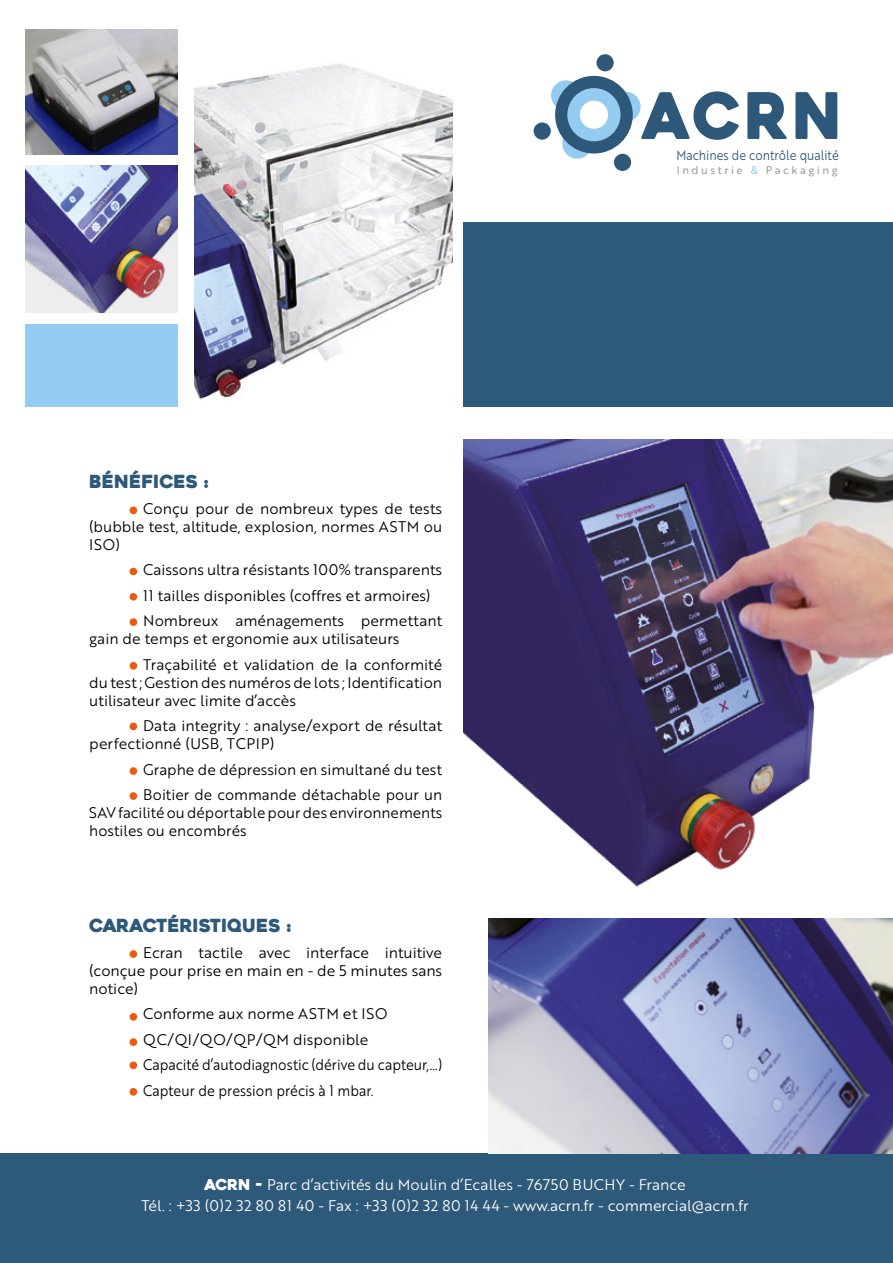
<style>
.page{position:relative;width:893px;height:1263px;background:#fff}
.page>*{position:absolute;margin:0;border:0;box-sizing:border-box;transform-origin:0 0}
.t1{font:64.05px "Heavitas";color:#2d587a;scale:.95 1}
.t2{font:18px "Heavitas";color:#2d597a}
.t3{font:15px/18px "Brother 1816 Book";color:#000}
.t4{font:15px/21px "Brother 1816 Book";color:#fff;text-align:center}
.t5{font:13.65px "Brother 1816 Book";color:#2d587a;scale:.87 1}
.t6{font:10.95px "Brother 1816 Regular";letter-spacing:.23em;color:#9d9d9c}
.s1{color:#94cbf0}
.s2{font-family:"Heavitas"}
</style>
<div class="page">
<div style="left:0;top:1154px;width:893px;height:109px;background:#2d597a"></div>
<div style="left:551px;top:80px;width:30px;height:30px;background:#94cbf0;border-radius:50%"></div>
<div style="left:610px;top:92px;width:31px;height:30px;background:#94cbf0;border-radius:50%"></div>
<svg style="left:562px;top:129px;width:30px;height:30px"></svg>
<div style="left:555px;top:76px;width:78px;height:77px;background:#2d587a;border-radius:50%"></div>
<div style="left:567px;top:88px;width:53px;height:53px;background:#94cbf0;border-radius:50%"></div>
<div style="left:580px;top:101px;width:28px;height:28px;background:#fff;border-radius:50%"></div>
<div style="left:534px;top:122px;width:17px;height:18px;background:#2d587a;border-radius:50%"></div>
<div style="left:596px;top:54px;width:18px;height:17px;background:#2d587a;border-radius:50%"></div>
<div style="left:614px;top:154px;width:17px;height:17px;background:#2d587a;border-radius:50%"></div>
<div style="left:130px;top:507px;width:7px;height:7px;background:#eb5b0b;border-radius:50%"></div>
<div style="left:130px;top:662px;width:7px;height:8px;background:#eb5b0b;border-radius:50%"></div>
<div style="left:130px;top:767px;width:7px;height:8px;background:#eb5b0b;border-radius:50%"></div>
<div style="left:130px;top:792px;width:7px;height:8px;background:#eb5b0b;border-radius:50%"></div>
<div style="left:130px;top:593px;width:7px;height:8px;background:#eb5b0b;border-radius:50%"></div>
<div style="left:130px;top:568px;width:7px;height:7px;background:#eb5b0b;border-radius:50%"></div>
<div style="left:130px;top:723px;width:7px;height:7px;background:#eb5b0b;border-radius:50%"></div>
<div style="left:130px;top:618px;width:7px;height:8px;background:#eb5b0b;border-radius:50%"></div>
<img style="left:26px;top:30px;width:152px;height:124px">
<img style="left:26px;top:165px;width:152px;height:148px">
<div style="left:464px;top:222px;width:429px;height:184px;background:#2d597a"></div>
<div style="left:26px;top:324px;width:152px;height:82px;background:#94cbf0"></div>
<img style="left:194px;top:63px;width:258px;height:337px">
<div style="left:130px;top:950px;width:7px;height:8px;background:#eb5b0b;border-radius:50%"></div>
<div style="left:130px;top:1038px;width:7px;height:8px;background:#eb5b0b;border-radius:50%"></div>
<div style="left:130px;top:1013px;width:7px;height:8px;background:#eb5b0b;border-radius:50%"></div>
<div style="left:130px;top:1061px;width:7px;height:8px;background:#eb5b0b;border-radius:50%"></div>
<div style="left:130px;top:1088px;width:7px;height:8px;background:#eb5b0b;border-radius:50%"></div>
<img style="left:464px;top:439px;width:429px;height:448px">
<img style="left:488px;top:918px;width:405px;height:236px">
<h1 class="t1" style="left:643px;top:79px;width:213px">ACRN</h1>
<p class="t2" style="left:89px;top:471px;width:121px">BÉNÉFICES :</p>
<p class="t3" style="left:89px;top:501px;width:354px;text-align:justify;text-indent:54px">Conçu pour de nombreux types de tests (bubble test, altitude, explosion, normes ASTM ou ISO)</p>
<p class="t3" style="left:143px;top:558px;width:300px;line-height:25.5px">Caissons ultra résistants 100% transparents<br>11 tailles disponibles (coffres et armoires)<br>Nombreux aménagements permettant</p>
<p class="t3" style="left:143px;top:627px;width:300px;line-height:25.5px;text-indent:-54px">gain de temps et ergonomie aux utilisateurs<br>Traçabilité et validation de la conformité</p>
<p class="t3" style="left:89px;top:675px;width:354px">du test ; Gestion des numéros de lots ; Identification utilisateur avec limite d’accès</p>
<p class="t3" style="left:89px;top:718px;width:354px;text-indent:54px">Data integrity : analyse/export de résultat perfectionné (USB, TCPIP)</p>
<p class="t3" style="left:143px;top:758px;width:300px;line-height:25.5px">Graphe de dépression en simultané du test<br>Boitier de commande détachable pour un</p>
<p class="t3" style="left:89px;top:805px;width:354px">SAV facilité ou déportable pour des environnements hostiles ou encombrés</p>
<p class="t2" style="left:89px;top:914px;width:203px">CARACTÉRISTIQUES :</p>
<p class="t3" style="left:89px;top:944px;width:354px;text-align:justify;text-indent:54px">Ecran tactile avec interface intuitive (conçue pour prise en main en - de 5 minutes sans notice)</p>
<p class="t3" style="left:143px;top:1002px;width:300px;line-height:25.5px">Conforme aux norme ASTM et ISO QC/QI/QO/QP/QM disponible<br>Capacité d’autodiagnostic (dérive du capteur,…)<br>Capteur de pression précis à 1 mbar.</p>
<p class="t5" style="left:676px;top:150px;width:188px">Machines de contrôle qualité</p>
<p class="t6" style="left:677px;top:166px;width:162px">Industrie <span class="s1">&amp;</span> Packaging</p>
<p class="t4" style="left:141px;top:1175px;width:609px"><span class="s2">ACRN -</span> Parc d’activités du Moulin d’Ecalles - 76750 BUCHY - France<br>Tél. : +33 (0)2 32 80 81 40 - Fax : +33 (0)2 32 80 14 44 - www.acrn.fr - commercial@acrn.fr</p>
</div>
